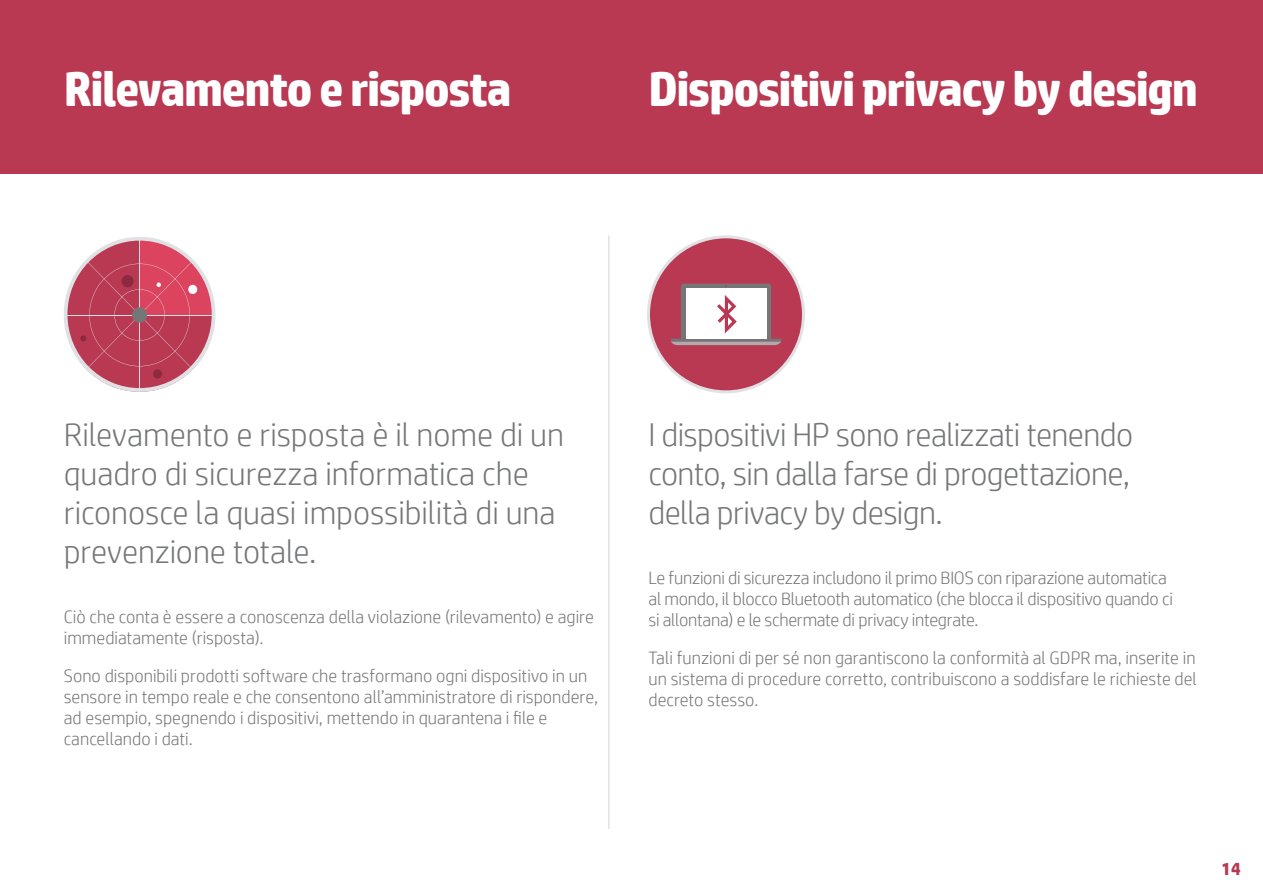
<style>
.page{position:relative;width:1263px;height:893px;background:#fff}
.page>*{position:absolute;margin:0;border:0;box-sizing:border-box;transform-origin:0 0}
.t1{font:700 48.75px "HP Simplified";letter-spacing:-.035em;color:#fff}
.t2{font:300 33px/39px "HP Simplified";letter-spacing:-.005em;color:#757678}
.t3{font:300 18px/21px "HP Simplified";color:#757678}
.t4{font:700 18px "HP Simplified";color:#b93953}
</style>
<div class="page">
<div style="left:0;top:0;width:1263px;height:173px;background:#b93953"></div>
<div style="left:647px;top:235px;width:158px;height:158px;background:#b93953;border:3px solid #e0e1e4;border-radius:50%"></div>
<svg style="left:671px;top:284px;width:110px;height:61px"></svg>
<svg style="left:64px;top:237px;width:151px;height:155px"></svg>
<hr style="left:608px;top:236px;width:2px;height:592px;background:#e0e1e4">
<h1 class="t1" style="left:64px;top:57px;width:449px">Rilevamento e risposta</h1>
<h1 class="t1" style="left:648px;top:57px;width:551px">Dispositivi privacy by design</h1>
<h2 class="t2" style="left:64px;top:414px;width:502px">Rilevamento e risposta è il nome di un quadro di sicurezza informatica che riconosce la quasi impossibilità di una prevenzione totale.</h2>
<p class="t3" style="left:64px;top:606px;width:532px">Ciò che conta è essere a conoscenza della violazione (rilevamento) e agire immediatamente (risposta).</p>
<p class="t3" style="left:64px;top:665px;width:536px">Sono disponibili prodotti software che trasformano ogni dispositivo in un sensore in tempo reale e che consentono all’amministratore di rispondere, ad esempio, spegnendo i dispositivi, mettendo in quarantena i file e cancellando i dati.</p>
<h2 class="t2" style="left:648px;top:414px;width:486px;text-align:justify">I dispositivi HP sono realizzati tenendo conto, sin dalla farse di progettazione, della privacy by design.</h2>
<p class="t3" style="left:648px;top:567px;width:526px">Le funzioni di sicurezza includono il primo BIOS con riparazione automatica al mondo, il blocco Bluetooth automatico (che blocca il dispositivo quando ci si allontana) e le schermate di privacy integrate.</p>
<p class="t3" style="left:648px;top:647px;width:550px;text-align:justify">Tali funzioni di per sé non garantiscono la conformità al GDPR ma, inserite in un sistema di procedure corretto, contribuiscono a soddisfare le richieste del decreto stesso.</p>
<p class="t4" style="left:1221px;top:857px;width:21px">14</p>
</div>
